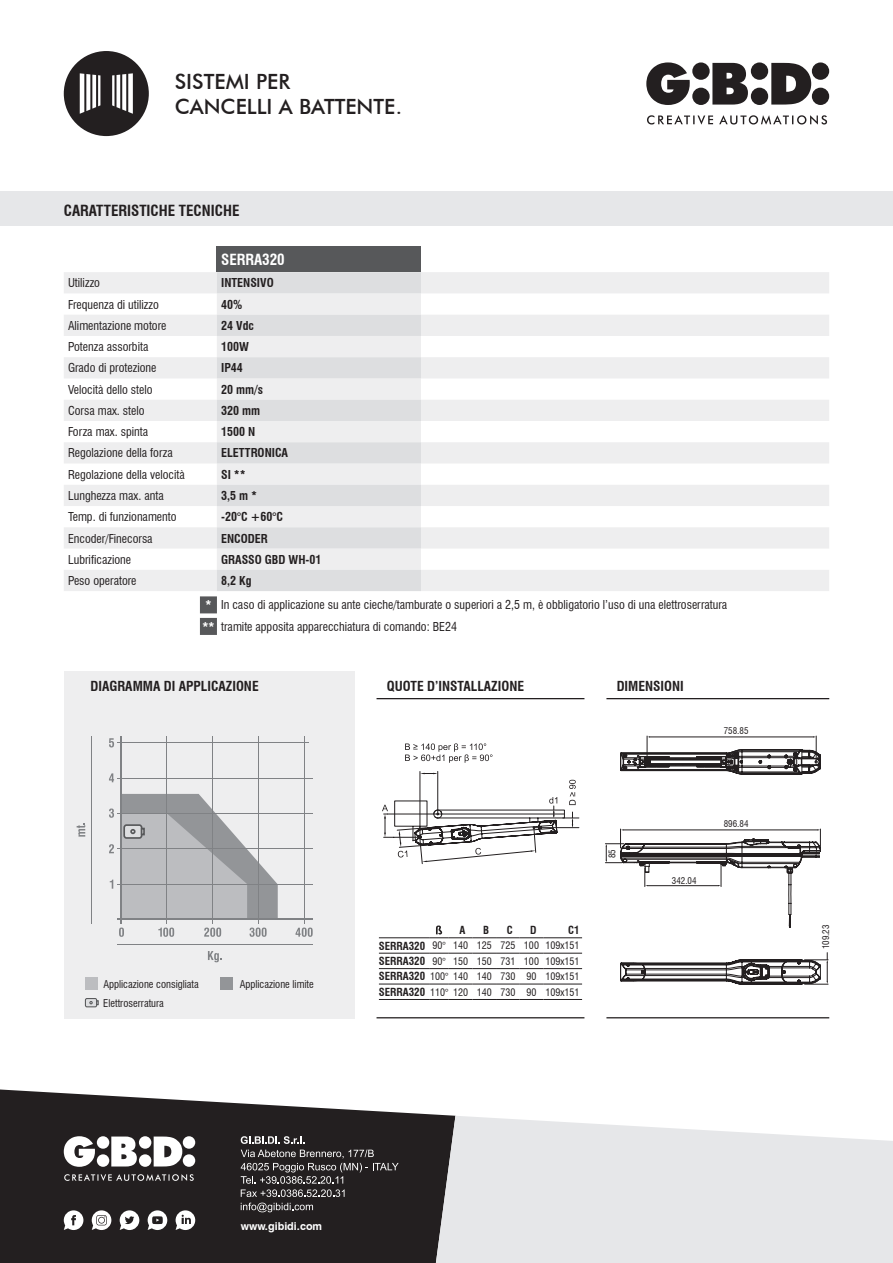
<style>
.page{position:relative;width:893px;height:1263px;background:#fff}
.page>*{position:absolute;margin:0;border:0;box-sizing:border-box;transform-origin:0 0}
.t1{font:500 21px/25.2px "Futura BT";color:#231f20}
.t2{font:700 condensed 15px "Swiss 721 BT";color:#231f20}
.t3{font:700 condensed 15px "Swiss 721 BT";color:#fff}
.t4{font:700 condensed 13.5px "Swiss 721 BT";color:#231f20}
.t5{font:condensed 12px/24.5px "Swiss 721 BT";color:#231f20}
.t6{font:700 condensed 12px "Swiss 721 BT";color:#231f20}
.t7{font:700 condensed 10.95px "Swiss 721 BT";color:#231f20}
.t8{font:700 10.8px "Swiss 721 BT";color:#fff}
.t9{font:condensed 10.5px/18.9px "Swiss 721 BT";color:#231f20}
.t10{font:condensed 10.05px/15.5px "Swiss 721 BT";color:#231f20;text-align:justify}
.t11{font:condensed 9px "Swiss 721 BT";color:#231f20}
.s1{font-weight:700}
.s2{font-weight:900;color:#fff}
.s3{font-weight:700;font-size:10.95px}
</style>
<div class="page">
<svg style="left:0;top:1089px;width:455px;height:174px;background:#3a3738"></svg>
<svg style="left:64px;top:1136px;width:131px;height:45px"></svg>
<svg style="left:64px;top:1210px;width:19px;height:20px"></svg>
<svg style="left:148px;top:1210px;width:19px;height:20px"></svg>
<svg style="left:176px;top:1210px;width:19px;height:20px"></svg>
<svg style="left:120px;top:1210px;width:19px;height:20px"></svg>
<svg style="left:92px;top:1210px;width:19px;height:20px"></svg>
<svg style="left:241px;top:1136px;width:158px;height:76px;background:#3e3a3b"></svg>
<svg style="left:436px;top:1116px;width:457px;height:147px;background:#e3e4e6"></svg>
<div style="left:0;top:191px;width:893px;height:34px;background:#e6e7e9"></div>
<svg style="left:646px;top:62px;width:183px;height:63px"></svg>
<div style="left:64px;top:51px;width:85px;height:85px;background:#231f20;border-radius:50%"></div>
<svg style="left:80px;top:73px;width:53px;height:41px"></svg>
<div style="left:217px;top:247px;width:204px;height:25px;background:#57585a"></div>
<svg style="left:64px;top:272px;width:765px;height:319px;fill:#eeeeef"></svg>
<svg style="left:217px;top:272px;width:204px;height:319px;background:#e5e5e7"></svg>
<svg style="left:200px;top:596px;width:17px;height:39px"></svg>
<hr style="left:376px;top:1017px;width:208px;height:1px;background:#231f20">
<hr style="left:606px;top:1017px;width:223px;height:1px;background:#231f20">
<hr style="left:379px;top:937px;width:51px;height:1px;background:#231f20">
<hr style="left:543px;top:937px;width:39px;height:1px;background:#231f20">
<hr style="left:379px;top:953px;width:51px;height:1px;background:#231f20">
<svg style="left:430px;top:953px;width:113px;height:1px"></svg>
<hr style="left:543px;top:953px;width:39px;height:1px;background:#231f20">
<hr style="left:379px;top:968px;width:51px;height:1px;background:#231f20">
<svg style="left:430px;top:968px;width:113px;height:1px"></svg>
<hr style="left:543px;top:968px;width:39px;height:1px;background:#231f20">
<hr style="left:379px;top:984px;width:51px;height:1px;background:#231f20">
<svg style="left:430px;top:984px;width:113px;height:1px"></svg>
<hr style="left:543px;top:984px;width:39px;height:1px;background:#231f20">
<hr style="left:379px;top:999px;width:51px;height:1px;background:#231f20">
<svg style="left:430px;top:999px;width:113px;height:1px"></svg>
<hr style="left:543px;top:999px;width:39px;height:1px;background:#231f20">
<svg style="left:430px;top:925px;width:113px;height:13px"></svg>
<hr style="left:420px;top:771px;width:1px;height:67px;background:#231f20">
<hr style="left:437px;top:771px;width:1px;height:43px;background:#231f20">
<svg style="left:405px;top:743px;width:87px;height:20px"></svg>
<svg style="left:420px;top:773px;width:18px;height:1px"></svg>
<svg style="left:382px;top:780px;width:197px;height:84px"></svg>
<svg style="left:605px;top:829px;width:216px;height:98px"></svg>
<hr style="left:647px;top:885px;width:72px;height:1px;background:#231f20">
<svg style="left:620px;top:736px;width:201px;height:38px"></svg>
<hr style="left:649px;top:737px;width:165px;height:1px;background:#231f20">
<svg style="left:620px;top:953px;width:208px;height:32px"></svg>
<hr style="left:376px;top:698px;width:208px;height:1px;background:#231f20">
<hr style="left:606px;top:698px;width:223px;height:1px;background:#231f20">
<div style="left:64px;top:670px;width:291px;height:348px;background:#eeeeef"></div>
<hr style="left:117px;top:778px;width:195px;height:1px;background:#808285">
<hr style="left:117px;top:742px;width:191px;height:1px;background:#808285">
<hr style="left:117px;top:813px;width:195px;height:1px;background:#808285">
<hr style="left:117px;top:848px;width:195px;height:1px;background:#808285">
<hr style="left:117px;top:884px;width:195px;height:1px;background:#808285">
<hr style="left:117px;top:919px;width:195px;height:1px;background:#808285">
<hr style="left:117px;top:944px;width:196px;height:1px;background:#808285">
<hr style="left:121px;top:736px;width:1px;height:187px;background:#808285">
<hr style="left:91px;top:736px;width:1px;height:187px;background:#808285">
<hr style="left:167px;top:736px;width:1px;height:187px;background:#808285">
<hr style="left:212px;top:736px;width:1px;height:187px;background:#808285">
<hr style="left:258px;top:736px;width:1px;height:187px;background:#808285">
<hr style="left:304px;top:736px;width:1px;height:187px;background:#808285">
<svg style="left:109px;top:844px;width:5px;height:9px"></svg>
<svg style="left:119px;top:927px;width:5px;height:10px"></svg>
<svg style="left:204px;top:927px;width:17px;height:10px"></svg>
<svg style="left:208px;top:951px;width:14px;height:11px"></svg>
<svg style="left:296px;top:927px;width:17px;height:10px"></svg>
<svg style="left:109px;top:773px;width:5px;height:9px"></svg>
<svg style="left:77px;top:823px;width:8px;height:14px"></svg>
<svg style="left:158px;top:927px;width:16px;height:10px"></svg>
<svg style="left:110px;top:879px;width:3px;height:10px"></svg>
<div style="left:85px;top:977px;width:13px;height:13px;background:#bcbdc0"></div>
<div style="left:221px;top:977px;width:12px;height:13px;background:#939598"></div>
<svg style="left:250px;top:927px;width:17px;height:10px"></svg>
<svg style="left:109px;top:808px;width:5px;height:10px"></svg>
<svg style="left:109px;top:738px;width:5px;height:9px"></svg>
<svg style="left:122px;top:794px;width:156px;height:125px"></svg>
<div style="left:85px;top:998px;width:12px;height:9px;background:#dddee0;border-radius:2px"></div>
<div style="left:85px;top:998px;width:12px;height:9px;border:1px solid #57585a;border-radius:2px"></div>
<svg style="left:89px;top:1000px;width:10px;height:5px"></svg>
<h1 class="t1" style="left:175px;top:69px;width:229px">SISTEMI PER<br>CANCELLI A BATTENTE.</h1>
<p class="t2" style="left:64px;top:202px;width:177px">CARATTERISTICHE TECNICHE</p>
<p class="t3" style="left:221px;top:251px;width:65px">SERRA320</p>
<p class="t5" style="left:68px;top:271px;width:34px">Utilizzo</p>
<p class="t6" style="left:221px;top:276px;width:54px">INTENSIVO</p>
<p class="t5" style="left:68px;top:292px;width:92px">Frequenza di utilizzo</p>
<p class="t6" style="left:221px;top:297px;width:23px">40%</p>
<p class="t5" style="left:68px;top:313px;width:100px">Alimentazione motore</p>
<p class="t6" style="left:221px;top:318px;width:34px">24 Vdc</p>
<p class="t5" style="left:68px;top:335px;width:82px">Potenza assorbita</p>
<p class="t6" style="left:221px;top:340px;width:29px">100W</p>
<p class="t5" style="left:68px;top:356px;width:90px">Grado di protezione</p>
<p class="t6" style="left:221px;top:361px;width:23px">IP44</p>
<p class="t5" style="left:68px;top:377px;width:86px">Velocità dello stelo</p>
<p class="t6" style="left:221px;top:382px;width:43px">20 mm/s</p>
<p class="t5" style="left:68px;top:398px;width:78px">Corsa max. stelo</p>
<p class="t6" style="left:221px;top:403px;width:41px">320 mm</p>
<p class="t5" style="left:68px;top:420px;width:82px">Forza max. spinta</p>
<p class="t6" style="left:221px;top:425px;width:36px">1500 N</p>
<p class="t5" style="left:68px;top:441px;width:106px">Regolazione della forza</p>
<p class="t6" style="left:221px;top:446px;width:69px">ELETTRONICA</p>
<p class="t5" style="left:68px;top:462px;width:118px">Regolazione della velocità</p>
<p class="t6" style="left:221px;top:467px;width:26px">SI **</p>
<p class="t5" style="left:68px;top:483px;width:97px">Lunghezza max. anta</p>
<p class="t6" style="left:221px;top:488px;width:38px">3,5 m *</p>
<p class="t5" style="left:68px;top:505px;width:110px">Temp. di funzionamento</p>
<p class="t6" style="left:221px;top:510px;width:63px">-20°C +60°C</p>
<p class="t5" style="left:68px;top:526px;width:86px">Encoder/Finecorsa</p>
<p class="t6" style="left:221px;top:531px;width:48px">ENCODER</p>
<p class="t5" style="left:68px;top:547px;width:65px">Lubrificazione</p>
<p class="t6" style="left:221px;top:552px;width:102px">GRASSO GBD WH-01</p>
<p class="t5" style="left:68px;top:568px;width:70px">Peso operatore</p>
<p class="t5" style="left:205px;top:568px;width:523px;text-indent:16px"><span class="s1">8,2 Kg<br></span><span class="s2">*</span> In caso di applicazione su ante cieche/tamburate o superiori a 2,5 m, è obbligatorio l’uso di una elettroserratura</p>
<p class="t5" style="left:202px;top:614px;width:256px"><span class="s2">**</span> tramite apposita apparecchiatura di comando: BE24</p>
<p class="t4" style="left:91px;top:678px;width:170px">DIAGRAMMA DI APPLICAZIONE</p>
<p class="t9" style="left:103px;top:974px;width:97px">Applicazione consigliata<br>Elettroserratura</p>
<p class="t9" style="left:240px;top:974px;width:76px">Applicazione limite</p>
<p class="t4" style="left:387px;top:678px;width:139px">QUOTE D’INSTALLAZIONE</p>
<p class="t4" style="left:617px;top:678px;width:69px">DIMENSIONI</p>
<p class="t11" style="left:724px;top:725px;width:26px">758.85</p>
<p class="t7" style="left:459px;top:923px;width:7px">A</p>
<p class="t7" style="left:483px;top:923px;width:7px">B</p>
<p class="t7" style="left:507px;top:923px;width:7px">C</p>
<p class="t7" style="left:530px;top:923px;width:8px">D</p>
<p class="t7" style="left:568px;top:923px;width:13px">C1</p>
<p class="t10" style="left:379px;top:938px;width:202px"><span class="s3">SERRA320</span> 90° 140 125 725 100 109x151<br><span class="s3">SERRA320</span> 90° 150 150 731 100 109x151<br><span class="s3">SERRA320</span> 100° 140 140 730 90 109x151<br><span class="s3">SERRA320</span> 110° 120 140 730 90 109x151</p>
<p class="t11" style="left:607px;top:858px;width:10px;rotate:-90deg">85</p>
<p class="t11" style="left:672px;top:875px;width:26px">342.04</p>
<p class="t11" style="left:724px;top:818px;width:26px">896.84</p>
<p class="t11" style="left:821px;top:949px;width:26px;rotate:-90deg">109.23</p>
<p class="t8" style="left:241px;top:1219px;width:83px">www.gibidi.com</p>
</div>
